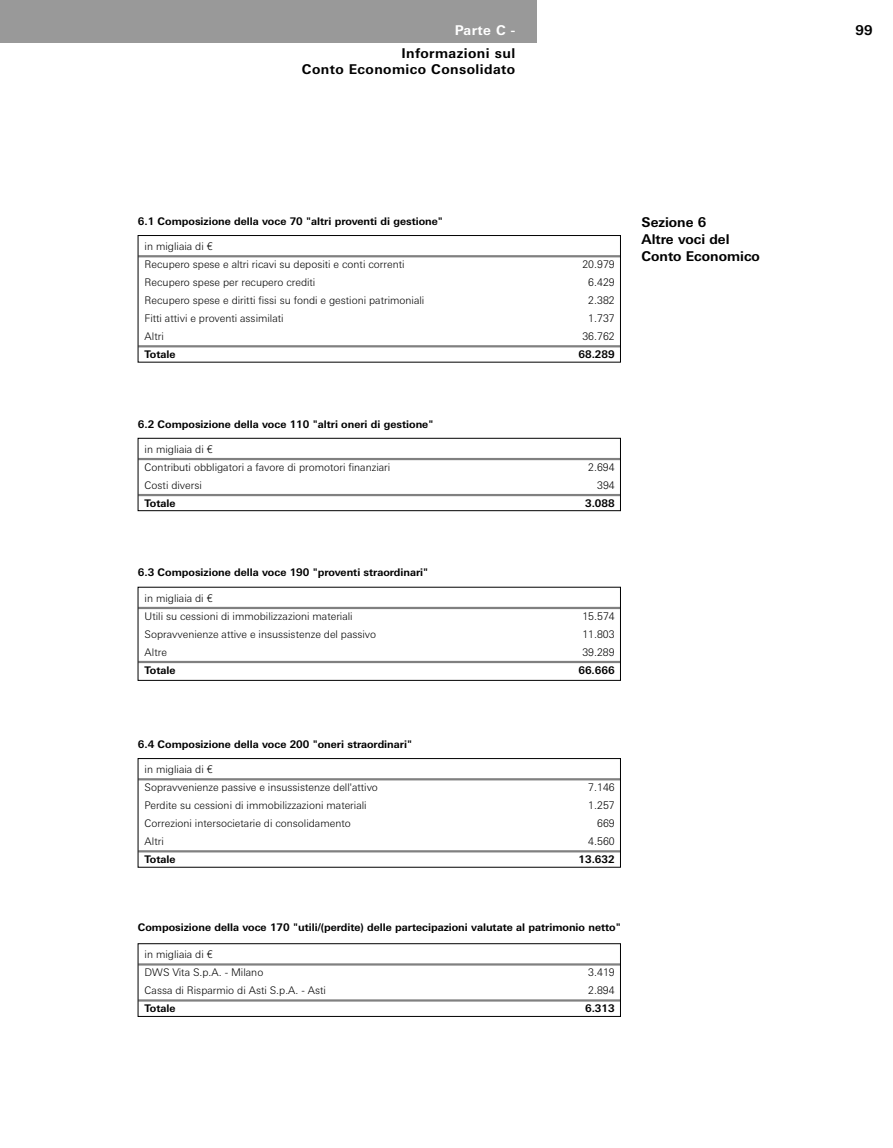
<style>
.page{position:relative;width:893px;height:1148px;background:#fff}
.page>*{position:absolute;margin:0;border:0;box-sizing:border-box;transform-origin:0 0}
.t1{font:700 13.5px/16.5px "Deu Ba Univers";letter-spacing:.03em;color:#000;text-align:right}
.t2{font:700 13.5px/17.1px "Deu Ba Univers";color:#000}
.t3{font:700 13.5px "Deu Ba Univers";letter-spacing:.03em;color:#fff}
.t4{font:300 10.5px/18px "Deu Ba Univers";color:#000}
.t5{font:700 10.5px "Deu Ba Univers";color:#000}
</style>
<div class="page">
<div style="left:0;top:0;width:536px;height:43px;background:#999"></div>
<hr style="left:138px;top:255px;width:482px;height:2px;background:#808080">
<hr style="left:138px;top:345px;width:482px;height:2px;background:#808080">
<div style="left:138px;top:235px;width:482px;height:127px;border:1px solid #000"></div>
<hr style="left:138px;top:458px;width:482px;height:2px;background:#808080">
<hr style="left:138px;top:494px;width:482px;height:2px;background:#808080">
<div style="left:138px;top:438px;width:482px;height:73px;border:1px solid #000"></div>
<hr style="left:138px;top:607px;width:482px;height:2px;background:#808080">
<hr style="left:138px;top:661px;width:482px;height:2px;background:#808080">
<hr style="left:138px;top:778px;width:482px;height:2px;background:#808080">
<hr style="left:138px;top:850px;width:482px;height:2px;background:#808080">
<div style="left:138px;top:758px;width:482px;height:109px;border:1px solid #000"></div>
<hr style="left:138px;top:963px;width:482px;height:2px;background:#808080">
<hr style="left:138px;top:999px;width:482px;height:2px;background:#808080">
<div style="left:138px;top:943px;width:482px;height:73px;border:1px solid #000"></div>
<p class="t3" style="left:455px;top:26px;width:62px">Parte C -</p>
<p class="t1" style="left:302px;top:46px;width:215px">Informazioni sul<br>Conto Economico Consolidato</p>
<p class="t5" style="left:138px;top:217px;width:306px">6.1 Composizione della voce 70 "altri proventi di gestione"</p>
<p class="t4" style="left:145px;top:238px;width:261px">in migliaia di ¤<br>Recupero spese e altri ricavi su depositi e conti correnti</p>
<p class="t4" style="left:582px;top:256px;width:34px">20.979</p>
<p class="t4" style="left:145px;top:274px;width:172px">Recupero spese per recupero crediti</p>
<p class="t4" style="left:588px;top:274px;width:28px">6.429</p>
<p class="t4" style="left:145px;top:292px;width:281px">Recupero spese e diritti fissi su fondi e gestioni patrimoniali</p>
<p class="t4" style="left:588px;top:292px;width:28px">2.382</p>
<p class="t4" style="left:145px;top:310px;width:140px">Fitti attivi e proventi assimilati</p>
<p class="t4" style="left:588px;top:310px;width:28px">1.737</p>
<p class="t4" style="left:145px;top:328px;width:21px">Altri</p>
<p class="t4" style="left:582px;top:328px;width:34px">36.762</p>
<p class="t5" style="left:145px;top:351px;width:32px">Totale</p>
<p class="t5" style="left:578px;top:351px;width:38px">68.289</p>
<p class="t5" style="left:138px;top:420px;width:297px">6.2 Composizione della voce 110 "altri oneri di gestione"</p>
<p class="t4" style="left:145px;top:441px;width:247px">in migliaia di ¤<br>Contributi obbligatori a favore di promotori finanziari</p>
<p class="t4" style="left:588px;top:459px;width:28px">2.694</p>
<p class="t4" style="left:145px;top:477px;width:59px">Costi diversi</p>
<p class="t4" style="left:597px;top:477px;width:19px">394</p>
<p class="t5" style="left:145px;top:499px;width:32px">Totale</p>
<p class="t5" style="left:585px;top:499px;width:31px">3.088</p>
<p class="t5" style="left:138px;top:569px;width:292px">6.3 Composizione della voce 190 "proventi straordinari"</p>
<p class="t4" style="left:145px;top:590px;width:209px">in migliaia di ¤<br>Utili su cessioni di immobilizzazioni materiali</p>
<p class="t4" style="left:582px;top:608px;width:34px">15.574</p>
<p class="t4" style="left:145px;top:626px;width:233px">Sopravvenienze attive e insussistenze del passivo</p>
<p class="t4" style="left:582px;top:626px;width:34px">11.803</p>
<p class="t4" style="left:145px;top:644px;width:24px">Altre</p>
<p class="t4" style="left:582px;top:644px;width:34px">39.289</p>
<p class="t5" style="left:145px;top:666px;width:32px">Totale</p>
<p class="t5" style="left:578px;top:666px;width:38px">66.666</p>
<p class="t2" style="left:641px;top:215px;width:120px">Sezione 6<br>Altre voci del<br>Conto Economico</p>
<p class="t5" style="left:138px;top:740px;width:276px">6.4 Composizione della voce 200 "oneri straordinari"</p>
<p class="t4" style="left:145px;top:761px;width:235px">in migliaia di ¤<br>Sopravvenienze passive e insussistenze dell'attivo</p>
<p class="t4" style="left:588px;top:779px;width:28px">7.146</p>
<p class="t4" style="left:145px;top:797px;width:223px">Perdite su cessioni di immobilizzazioni materiali</p>
<p class="t4" style="left:588px;top:797px;width:28px">1.257</p>
<p class="t4" style="left:145px;top:815px;width:208px">Correzioni intersocietarie di consolidamento</p>
<p class="t4" style="left:597px;top:815px;width:19px">669</p>
<p class="t4" style="left:145px;top:833px;width:21px">Altri</p>
<p class="t4" style="left:588px;top:833px;width:28px">4.560</p>
<p class="t5" style="left:145px;top:855px;width:32px">Totale</p>
<p class="t5" style="left:578px;top:855px;width:38px">13.632</p>
<p class="t5" style="left:138px;top:923px;width:484px">Composizione della voce 170 "utili/(perdite) delle partecipazioni valutate al patrimonio netto"</p>
<p class="t4" style="left:145px;top:946px;width:120px">in migliaia di ¤<br>DWS Vita S.p.A. - Milano</p>
<p class="t4" style="left:588px;top:964px;width:28px">3.419</p>
<p class="t4" style="left:145px;top:982px;width:183px">Cassa di Risparmio di Asti S.p.A. - Asti</p>
<p class="t4" style="left:588px;top:982px;width:28px">2.894</p>
<p class="t5" style="left:145px;top:1004px;width:32px">Totale</p>
<p class="t5" style="left:585px;top:1004px;width:31px">6.313</p>
<p class="t1" style="left:855px;top:24px;width:18px">99</p>
</div>
